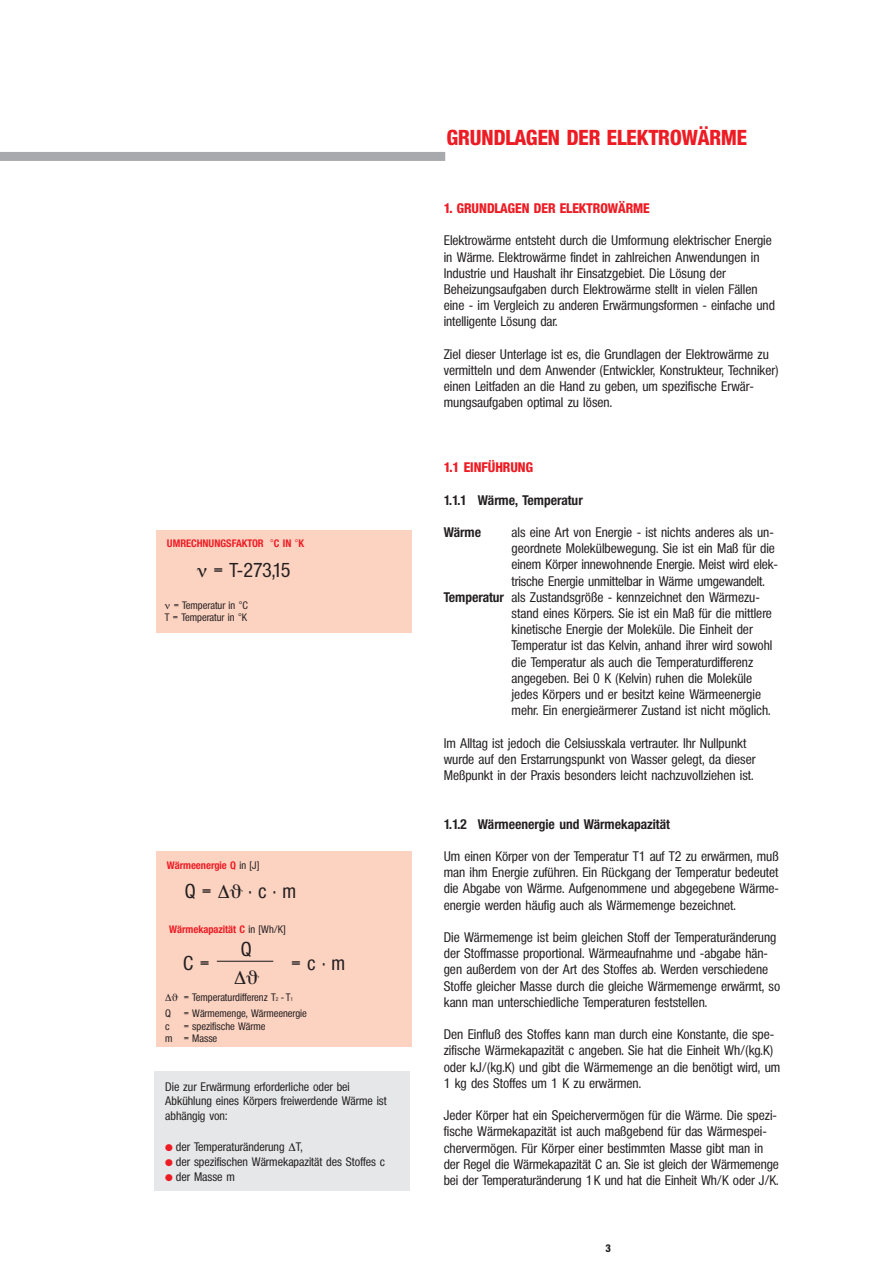
<style>
.page{position:relative;width:893px;height:1263px;background:#fff}
.page>*{position:absolute;margin:0;border:0;box-sizing:border-box;transform-origin:0 0}
.t1{font:800 21px "Colnova";color:#ed1c24}
.t2{font:500 19.5px "Colnova";color:#231f20}
.t3{font:500 condensed 19.5px "Olnova";color:#231f20}
.t4{font:500 13.5px/16.2px "Colnova";color:#231f20}
.t5{font:700 13.5px "Colnova";color:#231f20}
.t6{font:800 13.5px "Colnova";color:#ed1c24}
.t7{font:500 12px/14.4px "Colnova";color:#231f20}
.t8{font:500 10.5px/12.6px "Colnova";color:#231f20}
.t9{font:700 10.5px "Colnova";color:#ed1c24}
.t10{font:800 10.5px "Colnova";color:#231f20}
.s1{font-weight:500;color:#231f20}
.s2{font-family:"Olnova";font-stretch:condensed}
.s3{font-size:5.25px}
.s4{color:#ed1c24}
.s5{font-weight:700}
</style>
<div class="page">
<div style="left:156px;top:851px;width:255px;height:195px;background:#fcd2c1"></div>
<div style="left:0;top:152px;width:445px;height:9px;background:#a7a9ac"></div>
<div style="left:155px;top:1071px;width:255px;height:120px;background:#e6e7e8"></div>
<div style="left:156px;top:530px;width:255px;height:102px;background:#fcd2c1"></div>
<hr style="left:217px;top:961px;width:56px;height:1px;background:#231f20">
<p class="t9" style="left:167px;top:540px;width:139px">UMRECHNUNGSFAKTOR °C IN °K</p>
<h2 class="t2" style="left:213px;top:563px;width:79px">= T-273,15</h2>
<p class="t8" style="left:165px;top:600px;width:85px;text-align:right">= Temperatur in °C<br>T = Temperatur in °K</p>
<p class="t9" style="left:167px;top:862px;width:94px">Wärmeenergie Q <span class="s1">in [J]</span></p>
<h2 class="t2" style="left:185px;top:883px;width:113px">Q = <span class="s2">Δ</span> · c · m</h2>
<p class="t9" style="left:169px;top:925px;width:118px">Wärmekapazität C <span class="s1">in [Wh/K]</span></p>
<h2 class="t2" style="left:241px;top:942px;width:12px">Q</h2>
<h2 class="t3" style="left:234px;top:966px;width:13px">Δ</h2>
<p class="t8" style="left:165px;top:990px;width:143px;line-height:16px"><span class="s2">Δ</span> = Temperaturdifferenz T<span class="s3">2</span> -T<span class="s3">1<br></span>Q = Wärmemenge, Wärmeenergie</p>
<p class="t8" style="left:165px;top:1020px;width:6px">c</p>
<h2 class="t2" style="left:183px;top:956px;width:28px">C =</h2>
<h2 class="t2" style="left:291px;top:956px;width:55px">= c · m</h2>
<p class="t8" style="left:165px;top:1020px;width:102px;text-indent:18px">= spezifische Wärme m = Masse</p>
<p class="t7" style="left:165px;top:1080px;width:223px">Die zur Erwärmung erforderliche oder bei<br>Abkühlung eines Körpers freiwerdende Wärme ist abhängig von:</p>
<p class="t7" style="left:165px;top:1141px;width:139px"><span class="s4">●</span> der Temperaturänderung <span class="s2">Δ</span>T,</p>
<p class="t7" style="left:165px;top:1156px;width:221px"><span class="s4">●</span> der spezifischen Wärmekapazität des Stoffes c</p>
<p class="t7" style="left:165px;top:1171px;width:71px"><span class="s4">●</span> der Masse m</p>
<h1 class="t1" style="left:447px;top:130px;width:302px">GRUNDLAGEN DER ELEKTROWÄRME</h1>
<p class="t6" style="left:444px;top:203px;width:208px">1. GRUNDLAGEN DER ELEKTROWÄRME</p>
<p class="t4" style="left:444px;top:234px;width:333px">Elektrowärme entsteht durch die Umformung elektrischer Energie in Wärme. Elektrowärme findet in zahlreichen Anwendungen in Industrie und Haushalt ihr Einsatzgebiet. Die Lösung der Beheizungsaufgaben durch Elektrowärme stellt in vielen Fällen eine - im Vergleich zu anderen Erwärmungsformen - einfache und intelligente Lösung dar.</p>
<p class="t4" style="left:444px;top:347px;width:336px">Ziel dieser Unterlage ist es, die Grundlagen der Elektrowärme zu vermitteln und dem Anwender (Entwickler, Konstrukteur, Techniker) einen Leitfaden an die Hand zu geben, um spezifische Erwär - mungs aufgaben optimal zu lösen.</p>
<p class="t6" style="left:444px;top:462px;width:91px">1.1 EINFÜHRUNG</p>
<p class="t5" style="left:444px;top:495px;width:140px">1.1.1 Wärme, Temperatur</p>
<p class="t5" style="left:444px;top:527px;width:39px">Wärme</p>
<p class="t4" style="left:512px;top:525px;width:264px">als eine Art von Energie - ist nichts anderes als un -</p>
<p class="t4" style="left:512px;top:541px;width:265px">geordnete Molekülbewegung. Sie ist ein Maß für die</p>
<p class="t4" style="left:512px;top:558px;width:268px">einem Körper innewohnende Energie. Meist wird elek -</p>
<p class="t4" style="left:512px;top:574px;width:255px">trische Energie unmittelbar in Wärme umgewandelt.</p>
<p class="t4" style="left:444px;top:590px;width:318px"><span class="s5">Temperatur</span> als Zustandsgröße - kennzeichnet den Wärme zu -</p>
<p class="t4" style="left:512px;top:606px;width:262px">stand eines Körpers. Sie ist ein Maß für die mittlere</p>
<p class="t4" style="left:512px;top:622px;width:243px">kinetische Energie der Moleküle. Die Einheit der</p>
<p class="t4" style="left:512px;top:639px;width:262px">Temperatur ist das Kelvin, anhand ihrer wird sowohl</p>
<p class="t4" style="left:512px;top:655px;width:243px">die Temperatur als auch die Temperatur differenz</p>
<p class="t4" style="left:512px;top:671px;width:242px">angegeben. Bei 0 K (Kelvin) ruhen die Moleküle</p>
<p class="t4" style="left:512px;top:687px;width:251px">jedes Körpers und er besitzt keine Wärmeenergie</p>
<p class="t4" style="left:512px;top:703px;width:261px">mehr. Ein energieärmerer Zustand ist nicht möglich.</p>
<p class="t4" style="left:444px;top:736px;width:313px">Im Alltag ist jedoch die Celsiusskala vertrauter. Ihr Nullpunkt wurde auf den Erstarrungspunkt von Wasser gelegt, da dieser<br>Meßpunkt in der Praxis besonders leicht nachzuvollziehen ist.</p>
<p class="t5" style="left:444px;top:819px;width:228px">1.1.2 Wärmeenergie und Wärmekapazität</p>
<p class="t4" style="left:444px;top:849px;width:337px;text-align:justify">Um einen Körper von der Temperatur T1 auf T2 zu erwärmen, muß man ihm Energie zuführen. Ein Rückgang der Temperatur bedeutet die Abgabe von Wärme. Aufgenommene und abgegebene Wärme - energie werden häufig auch als Wärmemenge bezeichnet.</p>
<p class="t4" style="left:444px;top:930px;width:338px">Die Wärmemenge ist beim gleichen Stoff der Temperaturänderung der Stoffmasse proportional. Wärmeaufnahme und -abgabe hän&shy;gen außerdem von der Art des Stoffes ab. Werden verschiedene Stoffe gleicher Masse durch die gleiche Wärmemenge erwärmt, so kann man unterschiedliche Temperaturen feststellen.</p>
<p class="t4" style="left:444px;top:1027px;width:338px">Den Einfluß des Stoffes kann man durch eine Konstante, die spe&shy;zifische Wärmekapazität c angeben. Sie hat die Einheit Wh/(kg.K) oder kJ/(kg.K) und gibt die Wärmemenge an die benötigt wird, um 1 kg des Stoffes um 1 K zu erwärmen.</p>
<p class="t4" style="left:444px;top:1108px;width:337px">Jeder Körper hat ein Speichervermögen für die Wärme. Die spezi&shy;fische Wärmekapazität ist auch maßgebend für das Wärmespei - cher vermögen. Für Körper einer bestimmten Masse gibt man in der Regel die Wärmekapazität C an. Sie ist gleich der Wärme menge bei der Temperaturänderung 1K und hat die Einheit Wh/K oder J/K.</p>
<p class="t10" style="left:606px;top:1244px;width:7px">3</p>
</div>
